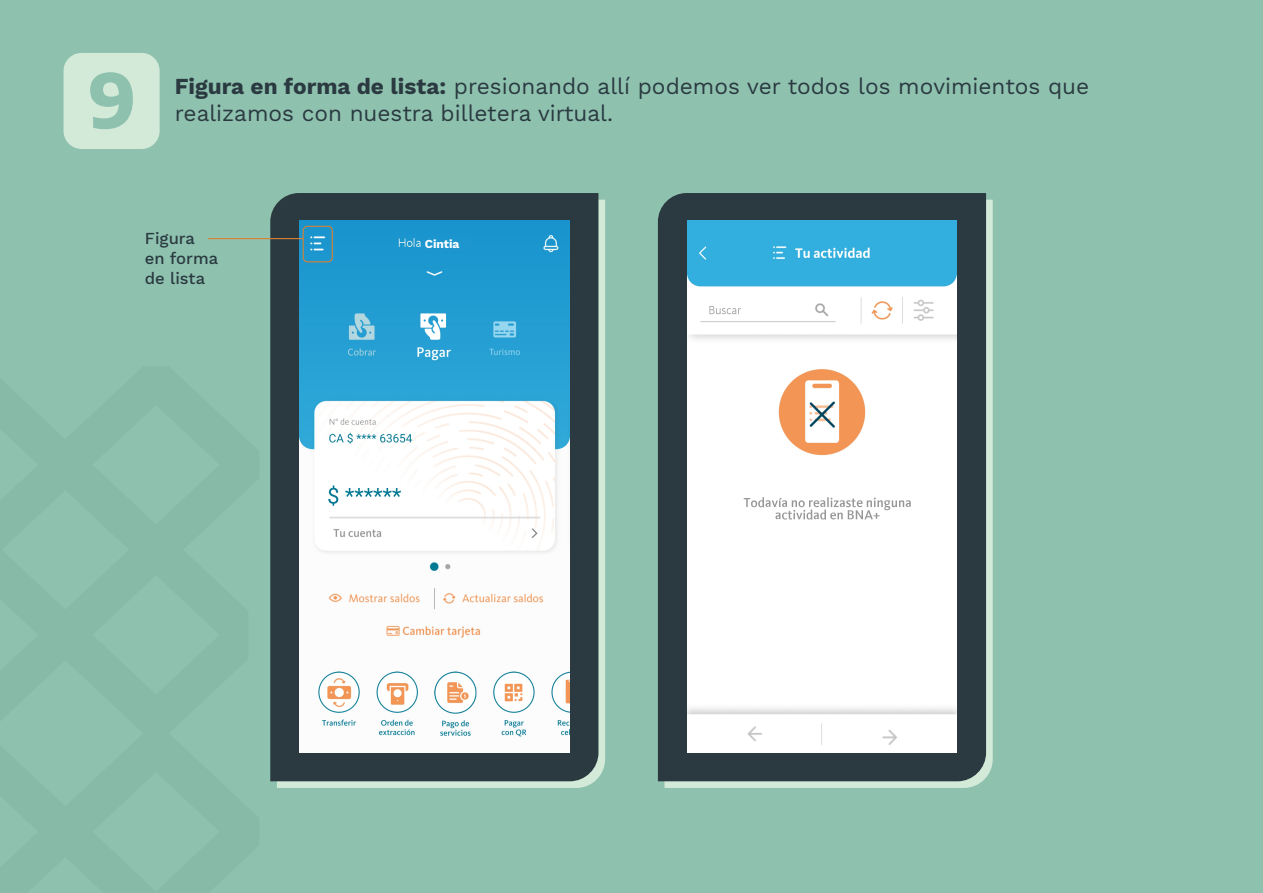
<style>
.page{position:relative;width:1263px;height:893px;background:#8fc1af}
.page>*{position:absolute;margin:0;border:0;box-sizing:border-box;transform-origin:0 0}
.t1{font:800 75px "Encode Sans";color:#8fc1af}
.t2{font:22.5px "Work Sans";color:#2a3a40}
.t3{font:500 16.5px/19.8px "Work Sans";color:#2a3a40}
.t4{font:700 12px "Work Sans";color:#fff}
.s1{font-weight:700}
</style>
<div class="page">
<svg style="left:664px;top:200px;width:329px;height:588px;background:#cbe3d2"></svg>
<div style="left:658px;top:193px;width:328px;height:588px;background:#2a3a40"></div>
<img style="left:687px;top:220px;width:270px;height:532px">
<svg style="left:277px;top:200px;width:328px;height:588px;background:#c7dece"></svg>
<div style="left:270px;top:193px;width:328px;height:588px;background:#2a3a40"></div>
<img style="left:299px;top:220px;width:270px;height:532px">
<div style="left:303px;top:226px;width:30px;height:36px;border:1px solid #d98032;border-radius:4px"></div>
<div style="left:64px;top:53px;width:96px;height:96px;background:#d3ead8;border-radius:18px"></div>
<hr style="left:208px;top:238px;width:95px;height:1px;background:#d98032">
<div style="left:422px;top:237px;width:49px;height:14px;background:#1d96cf"></div>
<h1 class="t1" style="left:88px;top:42px;width:50px">9</h1>
<p class="t2" style="left:175px;top:73px;width:916px"><span class="s1">Figura en forma de lista:</span> presionando allí podemos ver todos los movimientos que</p>
<p class="t2" style="left:175px;top:100px;width:440px">realizamos con nuestra billetera virtual.</p>
<p class="t3" style="left:145px;top:229px;width:75px">Figura en forma de lista</p>
<p class="t4" style="left:425px;top:237px;width:36px">Cintia</p>
</div>
